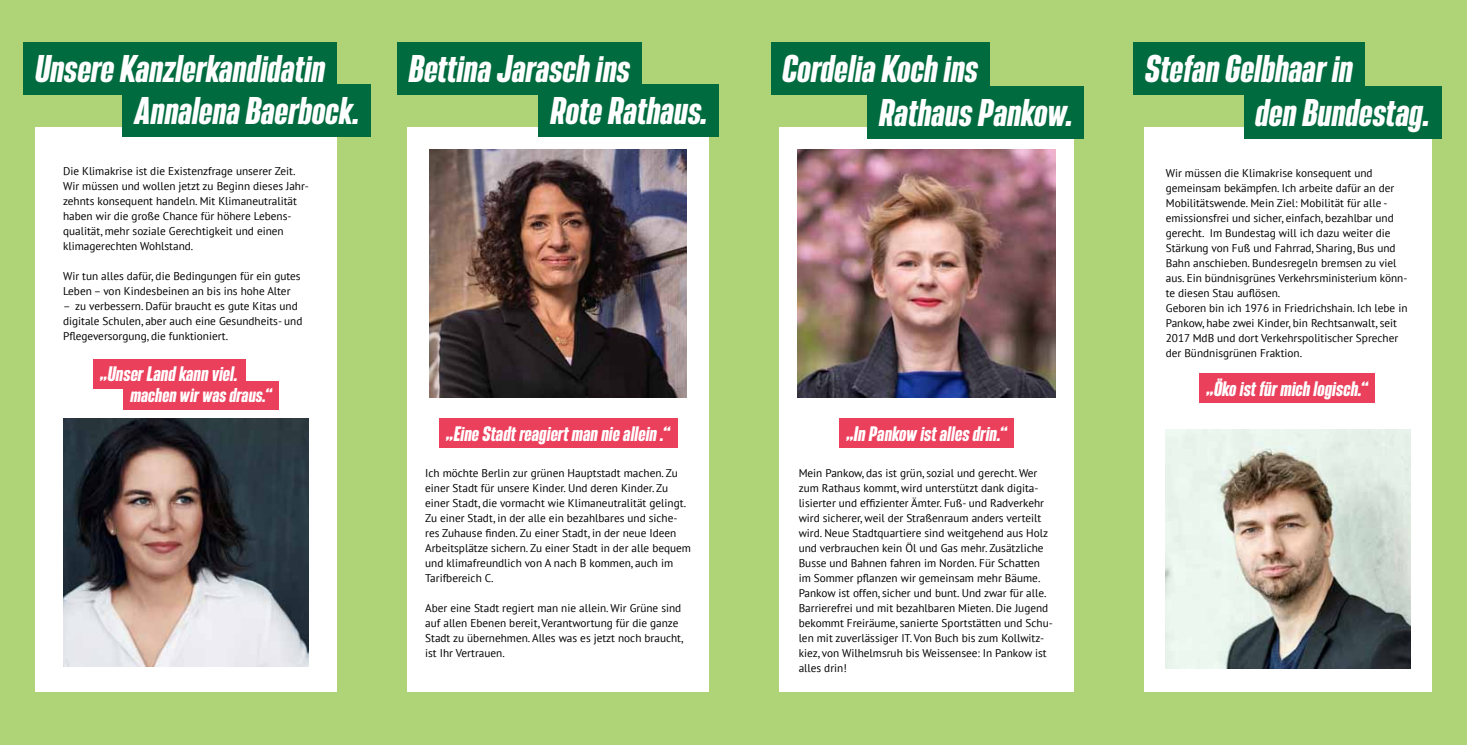
<style>
.page{position:relative;width:1467px;height:745px;background:#fff}
.page>*{position:absolute;margin:0;border:0;box-sizing:border-box;transform-origin:0 0}
.t1{font:italic 700 33.75px "Bereit";color:#fff}
.t2{font:italic 700 18.38px "Bereit";color:#fff}
.t3{font:italic 700 17.5px "Bereit";color:#fff}
.t4{font:11.25px/15px "PT Sans";color:#000}
</style>
<div class="page">
<div style="left:0;top:0;width:1467px;height:744px;background:#aed477"></div>
<div style="left:35px;top:127px;width:302px;height:564px;background:#fff"></div>
<div style="left:407px;top:127px;width:302px;height:564px;background:#fff"></div>
<div style="left:1144px;top:127px;width:287px;height:564px;background:#fff"></div>
<div style="left:780px;top:127px;width:294px;height:564px;background:#fff"></div>
<img style="left:63px;top:418px;width:246px;height:248px">
<div style="left:93px;top:359px;width:152px;height:29px;background:#ea405c"></div>
<div style="left:123px;top:380px;width:156px;height:29px;background:#ea405c"></div>
<div style="left:123px;top:84px;width:248px;height:52px;background:#006b3e"></div>
<div style="left:24px;top:43px;width:313px;height:52px;background:#006b3e"></div>
<img style="left:429px;top:149px;width:258px;height:248px">
<div style="left:539px;top:84px;width:180px;height:53px;background:#006b3e"></div>
<div style="left:397px;top:43px;width:244px;height:52px;background:#006b3e"></div>
<div style="left:439px;top:418px;width:238px;height:29px;background:#ea405c"></div>
<img style="left:1166px;top:429px;width:245px;height:239px">
<div style="left:1244px;top:86px;width:197px;height:52px;background:#006b3e"></div>
<div style="left:1133px;top:43px;width:231px;height:52px;background:#006b3e"></div>
<div style="left:1199px;top:373px;width:176px;height:29px;background:#ea405c"></div>
<img style="left:798px;top:149px;width:257px;height:248px">
<div style="left:867px;top:86px;width:217px;height:52px;background:#006b3e"></div>
<div style="left:771px;top:43px;width:218px;height:52px;background:#006b3e"></div>
<div style="left:839px;top:418px;width:175px;height:29px;background:#ea405c"></div>
<h1 class="t1" style="left:35px;top:49px;width:292px">Unsere Kanzlerkandidatin</h1>
<h1 class="t1" style="left:409px;top:49px;width:223px">Bettina Jarasch ins</h1>
<h1 class="t1" style="left:782px;top:49px;width:197px">Cordelia Koch ins</h1>
<h1 class="t1" style="left:1145px;top:49px;width:209px">Stefan Gelbhaar in</h1>
<h1 class="t1" style="left:134px;top:90px;width:227px">Annalena Baerbock.</h1>
<h1 class="t1" style="left:551px;top:90px;width:159px">Rote Rathaus.</h1>
<h1 class="t1" style="left:879px;top:92px;width:195px">Rathaus Pankow.</h1>
<h1 class="t1" style="left:1256px;top:92px;width:176px">den Bundestag.</h1>
<p class="t4" style="left:63px;top:163px;width:247px">Die Klimakrise ist die Existenzfrage unserer Zeit.<br>Wir müssen und wollen jetzt zu Beginn dieses Jahr&shy;zehnts konsequent handeln. Mit Klimaneutralität haben wir die große Chance für höhere Lebens&shy;qualität, mehr soziale Gerechtigkeit und einen klimagerechten Wohlstand.</p>
<p class="t4" style="left:63px;top:268px;width:239px">Wir tun alles dafür, die Bedingungen für ein gutes<br>Leben – von Kindesbeinen an bis ins hohe Alter</p>
<p class="t4" style="left:63px;top:298px;width:241px">– zu verbessern. Dafür braucht es gute Kitas und digitale Schulen, aber auch eine Gesundheits- und<br>Pflegeversorgung, die funktioniert.</p>
<h2 class="t2" style="left:100px;top:362px;width:139px">„Unser Land kann viel,</h2>
<h3 class="t3" style="left:130px;top:384px;width:143px">machen wir was draus.“</h3>
<p class="t4" style="left:1166px;top:165px;width:243px">Wir müssen die Klimakrise konsequent und gemeinsam bekämpfen. Ich arbeite dafür an der Mobilitätswende. Mein Ziel: Mobilität für alle - emissionsfrei und sicher, einfach, bezahlbar und gerecht. Im Bundestag will ich dazu weiter die Stärkung von Fuß und Fahrrad, Sharing, Bus und Bahn anschieben. Bundesregeln bremsen zu viel aus. Ein bündnisgrünes Verkehrsministerium könn&shy;te diesen Stau auflösen.<br>Geboren bin ich 1976 in Friedrichshain. Ich lebe in Pankow, habe zwei Kinder, bin Rechtsanwalt, seit 2017 MdB und dort Verkehrspolitischer Sprecher der Bündnisgrünen Fraktion.</p>
<h2 class="t2" style="left:1207px;top:377px;width:163px">„Öko ist für mich logisch.“</h2>
<h2 class="t2" style="left:446px;top:422px;width:225px">„Eine Stadt reagiert man nie allein .“</h2>
<h2 class="t2" style="left:846px;top:422px;width:162px">„In Pankow ist alles drin.“</h2>
<p class="t4" style="left:425px;top:465px;width:267px">Ich möchte Berlin zur grünen Hauptstadt machen. Zu einer Stadt für unsere Kinder. Und deren Kinder. Zu einer Stadt, die vormacht wie Klimaneutralität gelingt.<br>Zu einer Stadt, in der alle ein bezahlbares und siche&shy;res Zuhause finden. Zu einer Stadt, in der neue Ideen Arbeitsplätze sichern. Zu einer Stadt in der alle bequem und klimafreundlich von A nach B kommen, auch im Tarifbereich C.</p>
<p class="t4" style="left:425px;top:600px;width:260px">Aber eine Stadt regiert man nie allein. Wir Grüne sind auf allen Ebenen bereit, Verantwortung für die ganze Stadt zu übernehmen. Alles was es jetzt noch braucht, ist Ihr Vertrauen.</p>
<p class="t4" style="left:799px;top:465px;width:256px">Mein Pankow, das ist grün, sozial und gerecht. Wer zum Rathaus kommt, wird unterstützt dank digita&shy;lisierter und effizienter Ämter. Fuß- und Radverkehr wird sicherer, weil der Straßenraum anders verteilt wird. Neue Stadtquartiere sind weitgehend aus Holz und verbrauchen kein Öl und Gas mehr. Zusätzliche Busse und Bahnen fahren im Norden. Für Schatten im Sommer pflanzen wir gemeinsam mehr Bäume.<br>Pankow ist offen, sicher und bunt. Und zwar für alle.<br>Barrierefrei und mit bezahlbaren Mieten. Die Jugend bekommt Freiräume, sanierte Sportstätten und Schu&shy;len mit zuverlässiger IT. Von Buch bis zum Kollwitz&shy;kiez, von Wilhelmsruh bis Weissensee: In Pankow ist alles drin!</p>
</div>
